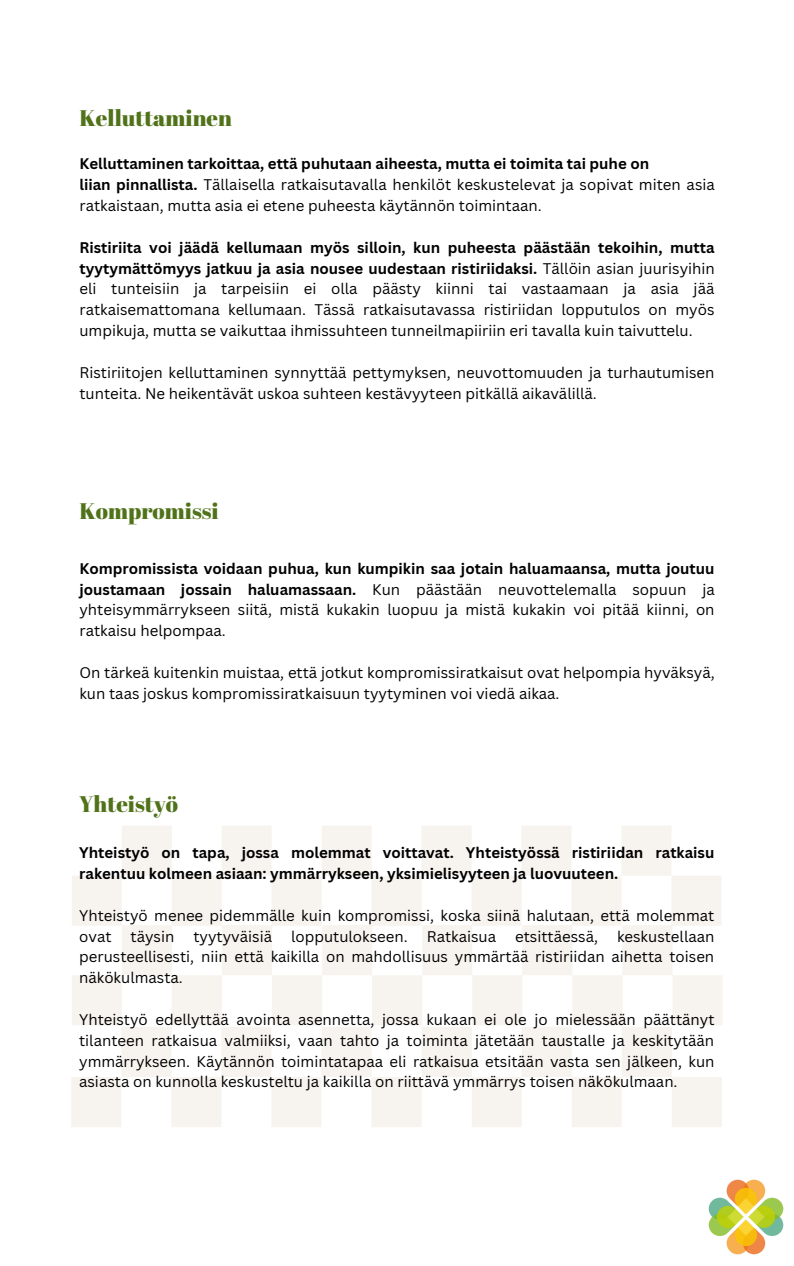
<style>
.page{position:relative;width:794px;height:1266px;background:#fff}
.page>*{position:absolute;margin:0;border:0;box-sizing:border-box;transform-origin:0 0}
.t1{font:22.5px "Abril Fatface";color:#507219}
.t2{font:15px/20.9px "Canva Sans";color:#000;text-align:justify}
.t3{font:700 15px/20.9px "Canva Sans";color:#000}
.s1{font-weight:700}
</style>
<div class="page">
<img style="left:708px;top:1179px;width:75px;height:76px">
<svg style="left:72px;top:826px;width:649px;height:99px;fill:#fbf9f6"></svg>
<svg style="left:72px;top:925px;width:650px;height:100px;fill:#f9f6f2"></svg>
<svg style="left:71px;top:1027px;width:650px;height:100px;fill:#fbf9f6"></svg>
<p class="t1" style="left:79px;top:102px;width:154px">Kelluttaminen</p>
<p class="t3" style="left:79px;top:153px;width:571px">Kelluttaminen tarkoittaa, että puhutaan aiheesta, mutta ei toimita tai puhe on</p>
<p class="t2" style="left:79px;top:174px;width:636px"><span class="s1">liian pinnallista.</span> Tällaisella ratkaisutavalla henkilöt keskustelevat ja sopivat miten asia ratkaistaan, mutta asia ei etene puheesta käytännön toimintaan.</p>
<p class="t2" style="left:79px;top:236px;width:636px"><span class="s1">Ristiriita voi jäädä kellumaan myös silloin, kun puheesta päästään tekoihin, mutta tyytymättömyys jatkuu ja asia nousee uudestaan ristiriidaksi.</span> Tällöin asian juurisyihin eli tunteisiin ja tarpeisiin ei olla päästy kiinni tai vastaamaan ja asia jää ratkaisemattomana kellumaan. Tässä ratkaisutavassa ristiriidan lopputulos on myös umpikuja, mutta se vaikuttaa ihmissuhteen tunneilmapiiriin eri tavalla kuin taivuttelu.</p>
<p class="t2" style="left:79px;top:361px;width:636px">Ristiriitojen kelluttaminen synnyttää pettymyksen, neuvottomuuden ja turhautumisen tunteita. Ne heikentävät uskoa suhteen kestävyyteen pitkällä aikavälillä.</p>
<p class="t1" style="left:79px;top:495px;width:141px">Kompromissi</p>
<p class="t2" style="left:79px;top:557px;width:636px"><span class="s1">Kompromissista voidaan puhua, kun kumpikin saa jotain haluamaansa, mutta joutuu joustamaan jossain haluamassaan.</span> Kun päästään neuvottelemalla sopuun ja yhteisymmärrykseen siitä, mistä kukakin luopuu ja mistä kukakin voi pitää kiinni, on ratkaisu helpompaa.</p>
<p class="t2" style="left:79px;top:661px;width:636px">On tärkeä kuitenkin muistaa, että jotkut kompromissiratkaisut ovat helpompia hyväksyä, kun taas joskus kompromissiratkaisuun tyytyminen voi viedä aikaa.</p>
<p class="t1" style="left:79px;top:788px;width:100px">Yhteistyö</p>
<p class="t3" style="left:79px;top:842px;width:636px">Yhteistyö on tapa, jossa molemmat voittavat. Yhteistyössä ristiriidan ratkaisu rakentuu kolmeen asiaan: ymmärrykseen, yksimielisyyteen ja luovuuteen.</p>
<p class="t2" style="left:79px;top:904px;width:636px">Yhteistyö menee pidemmälle kuin kompromissi, koska siinä halutaan, että molemmat ovat</p>
<p class="t2" style="left:79px;top:925px;width:636px;text-indent:537px">keskustellaan perusteellisesti, niin että kaikilla on mahdollisuus ymmärtää ristiriidan aihetta toisen näkökulmasta.</p>
<p class="t2" style="left:79px;top:1008px;width:636px">Yhteistyö edellyttää avointa asennetta, jossa kukaan ei ole jo mielessään päättänyt tilanteen ratkaisua valmiiksi, vaan tahto ja toiminta jätetään taustalle ja keskitytään ymmärrykseen. Käytännön toimintatapaa eli ratkaisua etsitään vasta sen jälkeen, kun asiasta on kunnolla keskusteltu ja kaikilla on riittävä ymmärrys toisen näkökulmaan.</p>
<p class="t2" style="left:130px;top:925px;width:45px">täysin</p>
<p class="t2" style="left:193px;top:925px;width:80px">tyytyväisiä</p>
<p class="t2" style="left:291px;top:925px;width:118px">lopputulokseen.</p>
<p class="t2" style="left:426px;top:925px;width:71px">Ratkaisua</p>
<p class="t2" style="left:515px;top:925px;width:84px">etsittäessä,</p>
</div>
